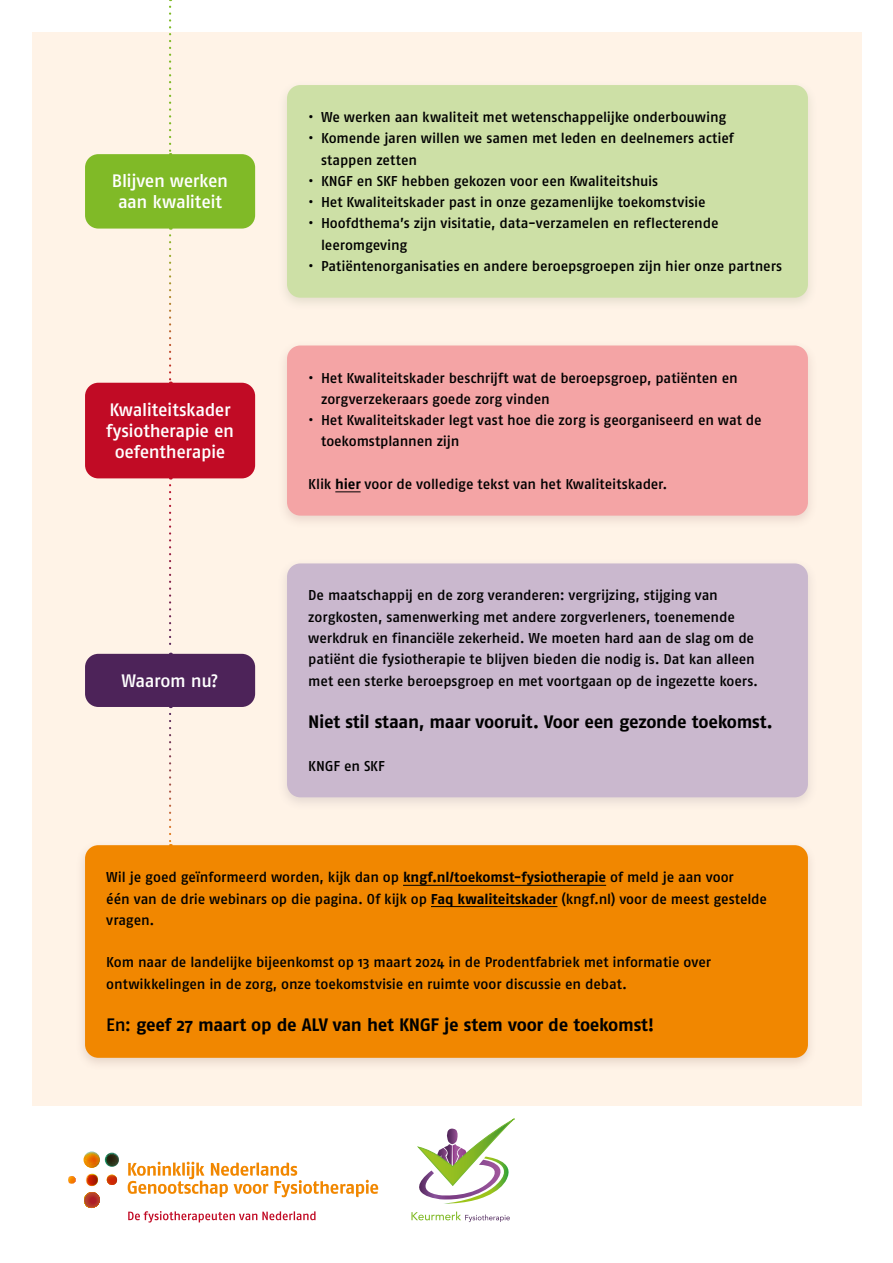
<style>
.page{position:relative;width:893px;height:1263px;background:#fff}
.page>*{position:absolute;margin:0;border:0;box-sizing:border-box;transform-origin:0 0}
.t1{font:700 18px "Fago No";letter-spacing:-.02em;color:#000}
.t2{font:500 18px/21.3px "Fago No";letter-spacing:-.025em;color:#fff;text-align:center}
.t3{font:500 14.25px/21.3px "Fago No";letter-spacing:-.01em;color:#000}
.s1{font-weight:700}
.s2{font-weight:500}
</style>
<div class="page">
<div style="left:32px;top:32px;width:829px;height:1074px;background:#fff3e7"></div>
<svg style="left:169px;top:485px;width:2px;height:169px"></svg>
<div style="left:85px;top:154px;width:170px;height:75px;background:#80ba27;border-radius:13px"></div>
<div style="left:277px;top:80px;width:540px;height:231px;background:#7d8a68;opacity:.2"></div>
<div style="left:287px;top:85px;width:521px;height:213px;background:#cde0a6;border-radius:13px"></div>
<svg style="left:169px;top:7px;width:2px;height:147px"></svg>
<div style="left:85px;top:383px;width:170px;height:95px;background:#c10b25;border-radius:13px"></div>
<div style="left:277px;top:340px;width:540px;height:189px;background:#956767;opacity:.2"></div>
<div style="left:287px;top:345px;width:521px;height:171px;background:#f4a4a5;border-radius:13px"></div>
<svg style="left:335px;top:492px;width:26px;height:1px"></svg>
<div style="left:277px;top:558px;width:540px;height:253px;background:#7d7380;opacity:.2"></div>
<div style="left:287px;top:563px;width:521px;height:234px;background:#cab8ce;border-radius:13px"></div>
<div style="left:85px;top:654px;width:170px;height:53px;background:#4d2359;border-radius:13px"></div>
<svg style="left:417px;top:1119px;width:98px;height:85px"></svg>
<svg style="left:411px;top:1211px;width:99px;height:11px"></svg>
<svg style="left:138px;top:1211px;width:177px;height:11px"></svg>
<img style="left:69px;top:1157px;width:69px;height:64px">
<svg style="left:107px;top:1176px;width:10px;height:9px"></svg>
<svg style="left:84px;top:1151px;width:35px;height:17px"></svg>
<svg style="left:68px;top:1176px;width:8px;height:7px"></svg>
<svg style="left:84px;top:1174px;width:16px;height:34px"></svg>
<svg style="left:128px;top:1162px;width:250px;height:35px"></svg>
<svg style="left:169px;top:229px;width:2px;height:154px"></svg>
<div style="left:75px;top:840px;width:743px;height:231px;background:#825c4f;opacity:.2"></div>
<div style="left:85px;top:845px;width:723px;height:213px;background:#f18700;border-radius:13px"></div>
<hr style="left:403px;top:885px;width:203px;height:1px;background:#000">
<hr style="left:431px;top:906px;width:126px;height:1px;background:#000">
<svg style="left:169px;top:714px;width:2px;height:131px"></svg>
<p class="t2" style="left:112px;top:170px;width:118px">Blijven werken aan kwaliteit</p>
<p class="t2" style="left:106px;top:399px;width:130px">Kwaliteitskader fysiotherapie en oefentherapie</p>
<p class="t2" style="left:122px;top:670px;width:99px">Waarom nu?</p>
<p class="t3" style="left:308px;top:106px;width:419px">• We werken aan kwaliteit met wetenschappelijke onderbouwing</p>
<p class="t3" style="left:321px;top:128px;width:414px;text-indent:-13px">• Komende jaren willen we samen met leden en deelnemers actief stappen zetten</p>
<p class="t3" style="left:308px;top:170px;width:351px">• KNGF en SKF hebben gekozen voor een Kwaliteitshuis</p>
<p class="t3" style="left:308px;top:191px;width:399px">• Het Kwaliteitskader past in onze gezamenlijke toekomstvisie</p>
<p class="t3" style="left:321px;top:213px;width:399px;text-indent:-13px">• Hoofdthema’s zijn visitatie, data-verzamelen en reflecterende leeromgeving</p>
<p class="t3" style="left:308px;top:255px;width:475px">• Patiëntenorganisaties en andere beroepsgroepen zijn hier onze partners</p>
<p class="t3" style="left:321px;top:367px;width:418px;text-indent:-13px">• Het Kwaliteitskader beschrijft wat de beroepsgroep, patiënten en zorgverzekeraars goede zorg vinden</p>
<p class="t3" style="left:321px;top:409px;width:442px;text-indent:-13px">• Het Kwaliteitskader legt vast hoe die zorg is georganiseerd en wat de toekomstplannen zijn</p>
<p class="t3" style="left:308px;top:473px;width:361px">Klik <span class="s1">hier</span> voor de volledige tekst van het Kwaliteitskader.</p>
<p class="t3" style="left:308px;top:585px;width:451px">De maatschappij en de zorg veranderen: vergrijzing, stijging van zorgkosten, samenwerking met andere zorgverleners, toenemende werkdruk en financiële zekerheid. We moeten hard aan de slag om de patiënt die fysiotherapie te blijven bieden die nodig is. Dat kan alleen met een sterke beroepsgroep en met voortgaan op de ingezette koers.</p>
<p class="t1" style="left:308px;top:711px;width:466px">Niet stil staan, maar vooruit. Voor een gezonde toekomst.</p>
<p class="t3" style="left:308px;top:755px;width:78px">KNGF en SKF</p>
<p class="t3" style="left:106px;top:866px;width:662px">Wil je goed geïnformeerd worden, kijk dan op <span class="s1">kngf.nl/toekomst-fysiotherapie</span> of meld je aan voor<br>één van de drie webinars op die pagina. Of kijk op <span class="s1">Faq kwaliteitskader</span> (kngf.nl) voor de meest gestelde vragen.</p>
<p class="t3" style="left:106px;top:951px;width:606px">Kom naar de landelijke bijeenkomst op 13 maart 2024 in de Prodentfabriek met informatie over ontwikkelingen in de zorg, onze toekomstvisie en ruimte voor discussie en debat.</p>
<p class="t1" style="left:106px;top:1014px;width:549px"><span class="s2">En:</span> geef 27 maart op de ALV van het KNGF je stem voor de toekomst!</p>
</div>
